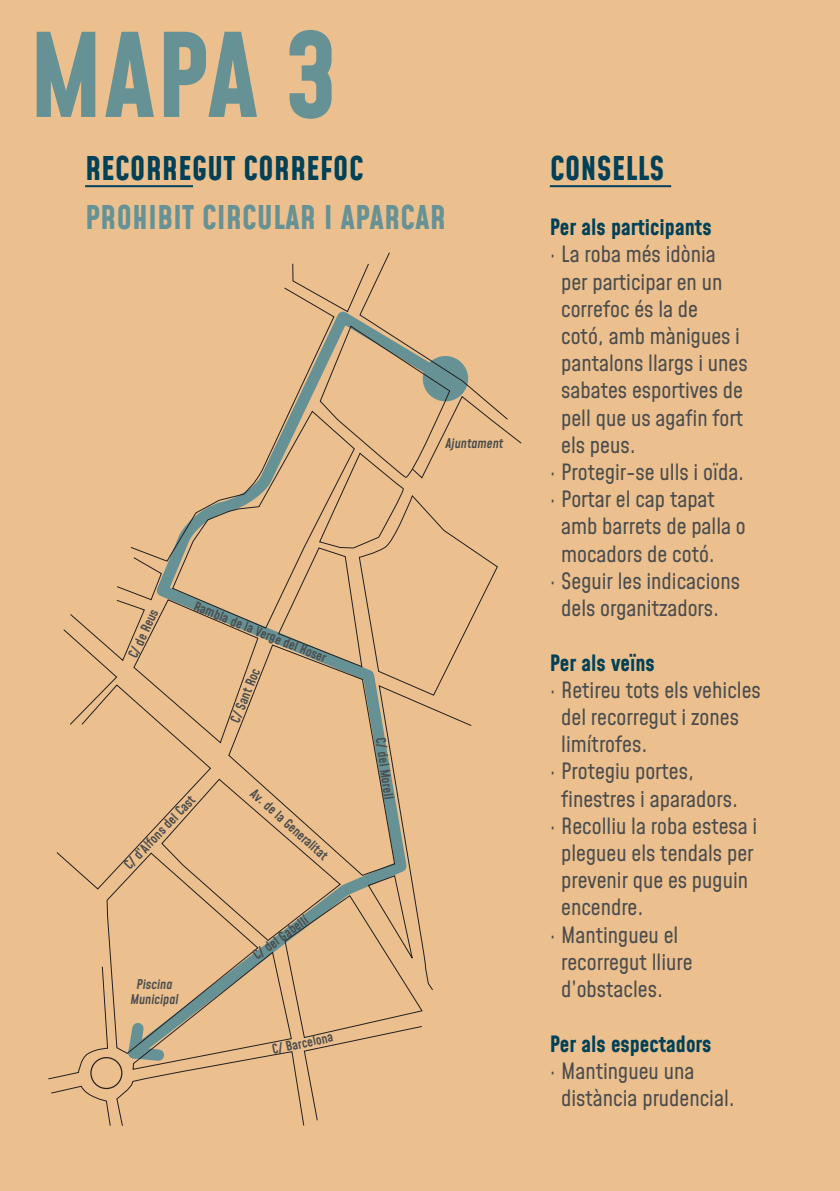
<style>
.page{position:relative;width:840px;height:1191px;background:#fff}
.page>*{position:absolute;margin:0;border:0;box-sizing:border-box;transform-origin:0 0}
.TÍTOL{font:700 113.6px "Mohave";color:#679295}
.TITOL_MAPES{font:700 32px "Mohave";color:#004158}
.t1{font:700 32px "Mohave";color:#679295}
.TEXT{font:22px/27.2px "Mohave";color:#4b4c4d}
.TEXT-2{font:700 22px "Mohave";color:#004158}
.noms_carrers{font:italic 500 13.2px/15.8px "Mohave";color:#4b4c4d;text-align:center}
.noms_carrers-2{font:500 13px "Mohave";color:#4b4c4d}
</style>
<div class="page">
<div style="left:0;top:0;width:839px;height:1191px;background:#ebc08e"></div>
<hr style="left:85px;top:185px;width:108px;height:2px;background:#004158">
<svg style="left:48px;top:252px;width:474px;height:874px"></svg>
<hr style="left:549px;top:185px;width:121px;height:2px;background:#004158">
<p class="TÍTOL" style="left:28px;top:5px;width:311px">MAPA 3</p>
<p class="TITOL_MAPES" style="left:85px;top:148px;width:280px">RECORREGUT CORREFOC</p>
<p class="t1" style="left:85px;top:198px;width:362px">PROHIBIT CIRCULAR I APARCAR</p>
<p class="noms_carrers" style="left:445px;top:436px;width:59px">Ajuntament</p>
<p class="noms_carrers-2" style="left:125px;top:654px;width:54px;rotate:-65deg">C/ de Reus</p>
<p class="noms_carrers-2" style="left:197px;top:598px;width:143px;rotate:22deg">Rambla de la Verge del Roser</p>
<p class="noms_carrers-2" style="left:227px;top:719px;width:59px;rotate:-68deg">C/ Sant Roc</p>
<p class="noms_carrers-2" style="left:120px;top:861px;width:98px;rotate:-46deg">C/ d’Alfons del Cast</p>
<p class="noms_carrers" style="left:130px;top:976px;width:50px">Piscina<br>Municipal</p>
<p class="noms_carrers-2" style="left:258px;top:785px;width:101px;rotate:42deg">Av. de la Generalitat</p>
<p class="noms_carrers-2" style="left:249px;top:950px;width:66px;rotate:-36deg">C/ del Gabellí</p>
<p class="noms_carrers-2" style="left:270px;top:1041px;width:64px;rotate:-12deg">C/ Barcelona</p>
<p class="noms_carrers-2" style="left:388px;top:736px;width:63px;rotate:82deg">C/ del Morell</p>
<p class="TITOL_MAPES" style="left:549px;top:148px;width:116px">CONSELLS</p>
<p class="TEXT-2" style="left:549px;top:213px;width:163px">Per als participants</p>
<p class="TEXT" style="left:561px;top:242px;width:188px;text-indent:-11px">· La roba més idònia per participar en un correfoc és la de<br>cotó, amb mànigues i pantalons llargs i unes sabates esportives de pell que us agafin fort els peus.</p>
<p class="TEXT" style="left:549px;top:460px;width:196px">· Protegir-se ulls i oïda.</p>
<p class="TEXT" style="left:561px;top:487px;width:186px;text-indent:-11px">· Portar el cap tapat amb barrets de palla o mocadors de cotó.</p>
<p class="TEXT" style="left:549px;top:569px;width:192px;text-align:center">· Seguir les indicacions dels organitzadors.</p>
<p class="TEXT-2" style="left:549px;top:648px;width:106px">Per als veïns</p>
<p class="TEXT" style="left:561px;top:677px;width:201px;text-indent:-11px">· Retireu tots els vehicles del recorregut i zones limítrofes.</p>
<p class="TEXT" style="left:561px;top:759px;width:178px;text-indent:-11px">· Protegiu portes, finestres i aparadors.</p>
<p class="TEXT" style="left:561px;top:813px;width:198px;text-indent:-11px">· Recolliu la roba estesa i plegueu els tendals per prevenir que es puguin encendre.</p>
<p class="TEXT" style="left:561px;top:922px;width:133px;text-indent:-11px">· Mantingueu el recorregut lliure d’obstacles.</p>
<p class="TEXT-2" style="left:549px;top:1029px;width:163px">Per als espectadors</p>
<p class="TEXT" style="left:561px;top:1058px;width:175px;text-indent:-11px">· Mantingueu una distància prudencial.</p>
</div>
